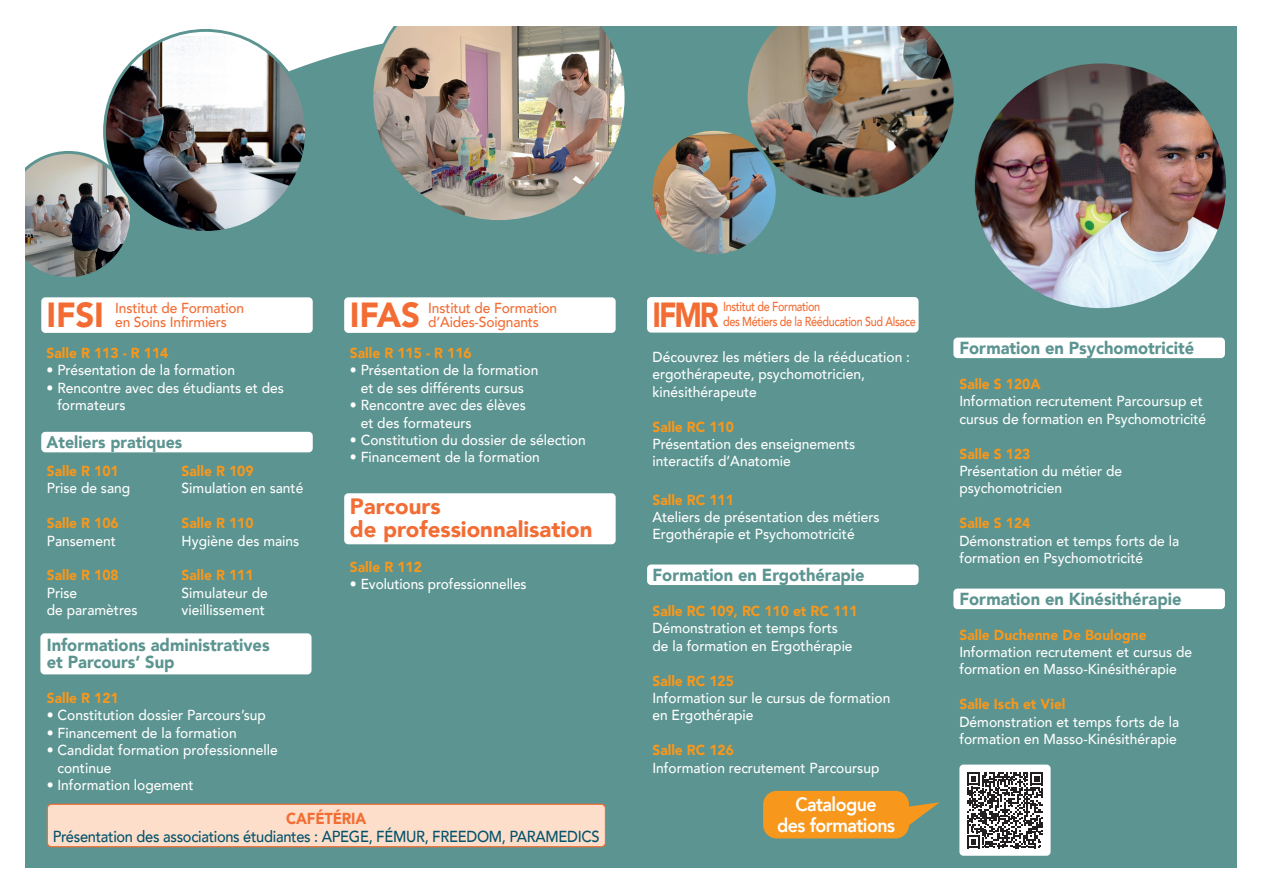
<style>
.page{position:relative;width:1263px;height:893px;background:#fff}
.page>*{position:absolute;margin:0;border:0;box-sizing:border-box;transform-origin:0 0}
.t1{font:900 34.8px "Avenir";letter-spacing:-.01em;color:#f26c33;scale:.95 1}
.t2{font:900 34.8px "Avenir";letter-spacing:-.01em;color:#f26c33;scale:.84 1}
.t3{font:900 22.2px/22.5px "Avenir";color:#f26c33}
.t4{font:800 19.35px/20.2px "Avenir";letter-spacing:-.03em;color:#fff;text-align:center;scale:.92 1}
.t5{font:900 17.4px/17.4px "Avenir";color:#5b9490;scale:.95 1}
.t6{font:900 16.8px "Avenir";color:#5b9490;scale:.95 1}
.t7{font:500 15.9px "Avenir";letter-spacing:-.02em;color:#04536c;scale:.92 1}
.t8{font:900 15.9px "Avenir";letter-spacing:-.01em;color:#f26c33;scale:.92 1}
.t9{font:500 14.55px/17.4px "Avenir";color:#fff;scale:.95 1}
.t10{font:900 14.55px "Avenir";color:#f7981d;scale:.95 1}
.t11{font:500 14.55px/14.4px "Avenir";letter-spacing:-.01em;color:#f26c33;scale:.95 1}
.t12{font:500 13.05px "Avenir";letter-spacing:-.03em;color:#f26c33;scale:.83 1}
</style>
<div class="page">
<div style="left:25px;top:26px;width:1212px;height:842px;background:#5b9490"></div>
<img style="left:370px;top:26px;width:257px;height:197px">
<img style="left:5px;top:152px;width:126px;height:127px;border-radius:63px">
<img style="left:105px;top:36px;width:202px;height:196px">
<div style="left:40px;top:633px;width:271px;height:41px;background:#fff;border-radius:4px"></div>
<div style="left:344px;top:297px;width:272px;height:36px;background:#fff;border-radius:4px"></div>
<div style="left:344px;top:493px;width:272px;height:51px;background:#fff;border-radius:4px"></div>
<div style="left:47px;top:804px;width:558px;height:43px;background:#fddeca;border-radius:4px"></div>
<div style="left:47px;top:804px;width:559px;height:43px;border:1px solid #f26c33;border-radius:4px"></div>
<div style="left:41px;top:432px;width:272px;height:20px;background:#fff;border-radius:4px"></div>
<div style="left:41px;top:297px;width:272px;height:36px;background:#fff;border-radius:4px"></div>
<img style="left:973px;top:62px;width:254px;height:248px">
<img style="left:651px;top:129px;width:126px;height:127px;border-radius:63px">
<div style="left:649px;top:128px;width:130px;height:129px;border:3px solid #5b9490;border-radius:50%"></div>
<div style="left:647px;top:564px;width:271px;height:21px;background:#fff;border-radius:4px"></div>
<div style="left:647px;top:297px;width:271px;height:36px;background:#fff;border-radius:4px"></div>
<div style="left:953px;top:338px;width:272px;height:20px;background:#fff;border-radius:4px"></div>
<div style="left:953px;top:589px;width:272px;height:20px;background:#fff;border-radius:4px"></div>
<div style="left:763px;top:791px;width:146px;height:47px;background:#f7981d;border-radius:14px"></div>
<svg style="left:907px;top:802px;width:33px;height:30px"></svg>
<div style="left:0;top:0;width:25px;height:893px;background:#fff"></div>
<img style="left:745px;top:26px;width:211px;height:174px">
<div style="left:959px;top:765px;width:91px;height:91px;background:#fff;border-radius:4px"></div>
<svg style="left:967px;top:772px;width:76px;height:76px"></svg>
<p class="t11" style="left:115px;top:300px;width:137px">Institut de Formation en Soins Infirmiers</p>
<p class="t12" style="left:723px;top:295px;width:119px">Institut de Formation</p>
<p class="t11" style="left:428px;top:300px;width:137px">Institut de Formation d’Aides-Soignants</p>
<h1 class="t1" style="left:47px;top:285px;width:62px">IFSI</h1>
<p class="t10" style="left:47px;top:340px;width:130px">Salle R 113 - R 114</p>
<p class="t9" style="left:47px;top:361px;width:200px">• Présentation de la formation</p>
<p class="t9" style="left:57px;top:378px;width:240px;text-indent:-11px">• Rencontre avec des étudiants et des formateurs</p>
<p class="t6" style="left:47px;top:427px;width:144px">Ateliers pratiques</p>
<h1 class="t1" style="left:350px;top:285px;width:75px">IFAS</h1>
<p class="t10" style="left:350px;top:340px;width:130px">Salle R 115 - R 116</p>
<p class="t9" style="left:350px;top:361px;width:200px;text-align:center">• Présentation de la formation et de ses différents cursus</p>
<p class="t9" style="left:361px;top:396px;width:175px;text-indent:-11px">• Rencontre avec des élèves et des formateurs</p>
<p class="t9" style="left:350px;top:430px;width:250px">• Constitution du dossier de sélection</p>
<p class="t9" style="left:350px;top:448px;width:201px">• Financement de la formation</p>
<h2 class="t3" style="left:350px;top:495px;width:244px">Parcours<br>de professionnalisation</h2>
<p class="t10" style="left:350px;top:554px;width:77px">Salle R 112</p>
<p class="t9" style="left:350px;top:575px;width:187px">• Evolutions professionnelles</p>
<h1 class="t2" style="left:652px;top:285px;width:80px">IFMR</h1>
<p class="t12" style="left:723px;top:310px;width:234px">des Métiers de la Rééducation Sud Alsace</p>
<p class="t9" style="left:652px;top:347px;width:273px">Découvrez les métiers de la rééducation : ergothérapeute, psychomotricien, kinésithérapeute</p>
<p class="t10" style="left:652px;top:414px;width:87px">Salle RC 110</p>
<p class="t9" style="left:652px;top:434px;width:215px">Présentation des enseignements interactifs d’Anatomie</p>
<p class="t10" style="left:652px;top:487px;width:87px">Salle RC 111</p>
<p class="t9" style="left:652px;top:507px;width:241px">Ateliers de présentation des métiers<br>Ergothérapie et Psychomotricité</p>
<p class="t5" style="left:652px;top:566px;width:225px">Formation en Ergothérapie</p>
<p class="t10" style="left:652px;top:598px;width:217px">Salle RC 109, RC 110 et RC 111</p>
<p class="t9" style="left:652px;top:619px;width:212px">Démonstration et temps forts de la formation en Ergothérapie</p>
<p class="t10" style="left:652px;top:668px;width:87px">Salle RC 125</p>
<p class="t9" style="left:652px;top:688px;width:252px">Information sur le cursus de formation en Ergothérapie</p>
<p class="t10" style="left:652px;top:738px;width:87px">Salle RC 126</p>
<p class="t9" style="left:652px;top:758px;width:240px">Information recrutement Parcoursup</p>
<p class="t10" style="left:47px;top:458px;width:77px">Salle R 101</p>
<p class="t9" style="left:47px;top:479px;width:89px">Prise de sang</p>
<p class="t10" style="left:47px;top:511px;width:77px">Salle R 106</p>
<p class="t9" style="left:47px;top:531px;width:74px">Pansement</p>
<p class="t10" style="left:47px;top:563px;width:77px">Salle R 108</p>
<p class="t9" style="left:47px;top:583px;width:97px">Prise<br>de paramètres</p>
<p class="t10" style="left:182px;top:458px;width:77px">Salle R 109</p>
<p class="t9" style="left:182px;top:479px;width:130px">Simulation en santé</p>
<p class="t10" style="left:182px;top:511px;width:77px">Salle R 110</p>
<p class="t9" style="left:182px;top:531px;width:125px">Hygiène des mains</p>
<p class="t10" style="left:182px;top:563px;width:77px">Salle R 111</p>
<p class="t9" style="left:182px;top:583px;width:92px">Simulateur de vieillissement</p>
<p class="t5" style="left:47px;top:635px;width:236px">Informations administratives et Parcours’ Sup</p>
<p class="t10" style="left:47px;top:685px;width:77px">Salle R 121</p>
<p class="t9" style="left:47px;top:706px;width:232px">• Constitution dossier Parcours’sup</p>
<p class="t9" style="left:47px;top:723px;width:201px">• Financement de la formation</p>
<p class="t9" style="left:57px;top:741px;width:233px;text-indent:-11px">• Candidat formation professionnelle continue</p>
<p class="t9" style="left:47px;top:775px;width:156px">• Information logement</p>
<p class="t8" style="left:286px;top:805px;width:88px">CAFÉTÉRIA</p>
<p class="t7" style="left:53px;top:823px;width:596px">Présentation des associations étudiantes : APEGE, FÉMUR, FREEDOM, PARAMEDICS</p>
<h3 class="t4" style="left:777px;top:794px;width:130px">Catalogue<br>des formations</h3>
<p class="t5" style="left:959px;top:339px;width:249px">Formation en Psychomotricité</p>
<p class="t10" style="left:959px;top:371px;width:87px">Salle S 120A</p>
<p class="t9" style="left:959px;top:392px;width:261px">Information recrutement Parcoursup et cursus de formation en Psychomotricité</p>
<p class="t10" style="left:959px;top:441px;width:76px">Salle S 123</p>
<p class="t9" style="left:959px;top:461px;width:173px">Présentation du métier de psychomotricien</p>
<p class="t10" style="left:959px;top:511px;width:76px">Salle S 124</p>
<p class="t9" style="left:959px;top:531px;width:233px">Démonstration et temps forts de la formation en Psychomotricité</p>
<p class="t5" style="left:959px;top:590px;width:235px">Formation en Kinésithérapie</p>
<p class="t10" style="left:959px;top:622px;width:199px">Salle Duchenne De Boulogne</p>
<p class="t9" style="left:959px;top:642px;width:247px">Information recrutement et cursus de formation en Masso-Kinésithérapie</p>
<p class="t10" style="left:959px;top:692px;width:113px">Salle Isch et Viel</p>
<p class="t9" style="left:959px;top:712px;width:233px">Démonstration et temps forts de la formation en Masso-Kinésithérapie</p>
</div>
